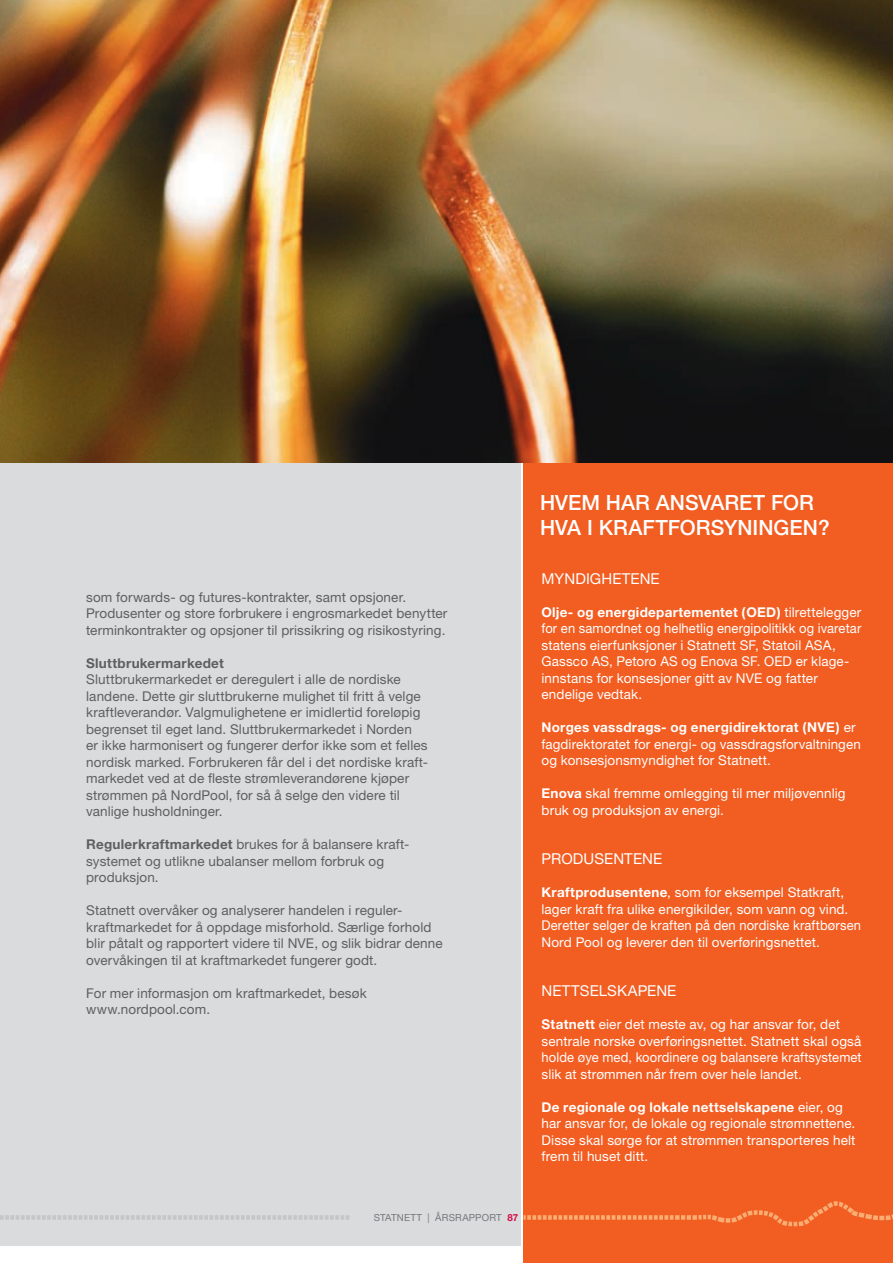
<style>
.page{position:relative;width:893px;height:1263px;background:#fff}
.page>*{position:absolute;margin:0;border:0;box-sizing:border-box;transform-origin:0 0}
.t1{font:500 21px/25.2px "Helvetica Neue";letter-spacing:.005em;color:#fff}
.t2{font:15px "Helvetica Neue";letter-spacing:.005em;color:#fff}
.t3{font:13.5px/16.5px "Helvetica Neue";letter-spacing:.01em;color:#5f5f62}
.t4{font:13.5px/16.5px "Helvetica Neue";letter-spacing:.01em;color:#fff}
.t5{font:700 13.5px "Helvetica Neue";letter-spacing:.02em;color:#fff}
.t6{font:700 13.5px "Helvetica Neue";color:#5f5f62}
.t7{font:9.75px "Helvetica Neue";letter-spacing:.02em;color:#76787b}
.s1{font-weight:700}
.s2{font-weight:700;color:#d20d44}
</style>
<div class="page">
<img style="left:0;top:0;width:893px;height:463px">
<div style="left:0;top:463px;width:520px;height:783px;background:#dadbdd"></div>
<div style="left:523px;top:463px;width:370px;height:800px;background:#f25d21"></div>
<svg style="left:0;top:1215px;width:349px;height:5px"></svg>
<svg style="left:520px;top:1198px;width:373px;height:31px"></svg>
<p class="t3" style="left:86px;top:588px;width:363px">som forwards- og futures-kontrakter, samt opsjoner.<br>Produsenter og store forbrukere i engrosmarkedet benytter terminkontrakter og opsjoner til prissikring og risikostyring.</p>
<p class="t6" style="left:86px;top:654px;width:139px">Sluttbrukermarkedet</p>
<p class="t3" style="left:86px;top:671px;width:343px">Sluttbrukermarkedet er deregulert i alle de nordiske landene. Dette gir sluttbrukerne mulighet til fritt å velge kraftleverandør. Valgmulighetene er imidlertid foreløpig begrenset til eget land. Sluttbrukermarkedet i Norden<br>er ikke harmonisert og fungerer derfor ikke som et felles nordisk marked. Forbrukeren får del i det nordiske kraft&shy;markedet ved at de fleste strømleverandørene kjøper strømmen på NordPool, for så å selge den videre til vanlige husholdninger.</p>
<p class="t3" style="left:86px;top:836px;width:325px"><span class="s1">Regulerkraftmarkedet</span> brukes for å balansere kraft&shy;systemet og utlikne ubalanser mellom forbruk og produksjon.</p>
<p class="t3" style="left:86px;top:902px;width:358px">Statnett overvåker og analyserer handelen i reguler&shy;kraftmarkedet for å oppdage misforhold. Særlige forhold blir påtalt og rapportert videre til NVE, og slik bidrar denne overvåkingen til at kraftmarkedet fungerer godt.</p>
<p class="t3" style="left:86px;top:984px;width:282px">For mer informasjon om kraftmarkedet, besøk www.nordpool.com.</p>
<p class="t7" style="left:374px;top:1211px;width:146px">Statnett | Årsrapport <span class="s2">87</span></p>
<h1 class="t1" style="left:540px;top:489px;width:246px">HVEM HAR ANSVAR ET FOR<br>HVA I KRAFTFORS</h1>
<h1 class="t1" style="left:724px;top:515px;width:108px">YNINGEN?</h1>
<p class="t2" style="left:541px;top:569px;width:44px">Myndigh</p>
<p class="t2" style="left:612px;top:569px;width:49px">etene</p>
<p class="t5" style="left:541px;top:603px;width:216px">Olje- og energidepartementet (OED</p>
<p class="t4" style="left:541px;top:603px;width:321px;text-indent:235px"><span class="s1">)</span> tilrettelegger for en samordnet og helhetlig energipolitikk og ivaretar statens eierfunksjoner i Statnett SF, Statoil ASA, Gassco AS, Petoro AS og Enova SF. OE D er klage&shy;innstans for konsesjoner gitt av NVE og fatter endelige vedtak.</p>
<p class="t5" style="left:541px;top:719px;width:276px">Norges vassdrags- og energidirektorat (NVE</p>
<p class="t4" style="left:541px;top:719px;width:321px;text-indent:294px"><span class="s1">)</span> er fagdirektoratet for energi- og vassdragsforvaltningen og konsesjonsmyndighet for Statnett.</p>
<p class="t4" style="left:541px;top:785px;width:306px"><span class="s1">Enova</span> skal fremme omlegging til mer miljøvennlig bruk og produksjon av energi.</p>
<p class="t2" style="left:541px;top:850px;width:43px">Produs</p>
<p class="t2" style="left:604px;top:850px;width:59px">entene</p>
<p class="t4" style="left:541px;top:884px;width:321px"><span class="s1">Kraftprodusentene</span>, som for eksempel Statkraft, lager kraft fra ulike energikilder, som vann og vind.<br>Deretter selger de kraften på den nordiske kraftbørsen Nord Pool og leverer den til overføringsnettet.</p>
<p class="t2" style="left:541px;top:982px;width:68px">Nettselsk</p>
<p class="t2" style="left:628px;top:982px;width:50px">apene</p>
<p class="t4" style="left:541px;top:1016px;width:322px"><span class="s1">Statnett</span> eier det meste av, og har ansvar for, det sentrale norske overføringsnettet. Statnett skal også holde øye med, koordinere og balansere kraftsystemet slik at strømmen når frem over hele landet.</p>
<p class="t4" style="left:541px;top:1098px;width:315px"><span class="s1">De regionale og lokale nettselskapene</span> eier, og har ansvar for, de lokale og regionale strømnettene.<br>Disse skal sørge for at strømmen transporteres helt frem til huset ditt.</p>
</div>
